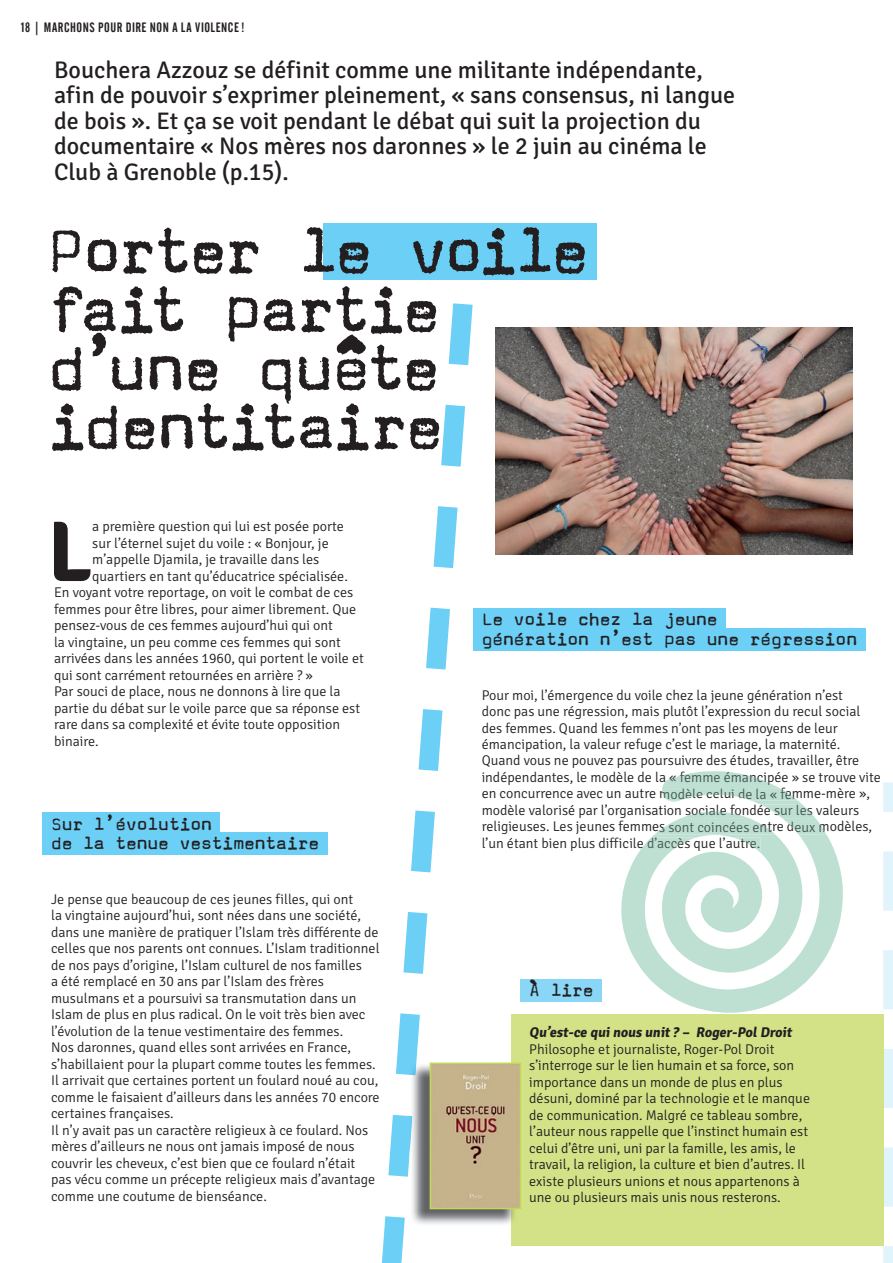
<style>
.page{position:relative;width:893px;height:1263px;background:#fff}
.page>*{position:absolute;margin:0;border:0;box-sizing:border-box;transform-origin:0 0}
.t1{font:700 85.5px "Signika";color:#231f20}
.t2{font:70.5px/58.5px "Magda";letter-spacing:-.045em;color:#231f20}
.t3{font:24px/25.5px "Signika";color:#231f20}
.t4{font:19.5px/19.5px "Magda";color:#231f20}
.t5{font:300 14.1px/16.5px "Signika";color:#231f20}
.t6{font:300 14.1px/16.5px "Signika";color:#455752}
.t7{font:700 14.1px "Signika";color:#231f20}
.t8{font:13.5px "Alternate Gothic No 2 BT";letter-spacing:.035em;color:#231f20}
</style>
<div class="page">
<div style="left:323px;top:223px;width:273px;height:57px;background:#6bcff6"></div>
<div style="left:43px;top:812px;width:177px;height:23px;background:#6bcff6"></div>
<div style="left:43px;top:832px;width:285px;height:22px;background:#6bcff6"></div>
<div style="left:473px;top:608px;width:253px;height:23px;background:#6bcff6"></div>
<div style="left:473px;top:628px;width:393px;height:22px;background:#6bcff6"></div>
<svg style="left:382px;top:303px;width:91px;height:960px"></svg>
<svg style="left:883px;top:782px;width:10px;height:481px"></svg>
<img style="left:495px;top:327px;width:358px;height:227px">
<svg style="left:621px;top:834px;width:222px;height:179px;fill:#bee0d2"></svg>
<svg style="left:640px;top:771px;width:186px;height:80px"></svg>
<div style="left:511px;top:1015px;width:372px;height:231px;background:#d3e286"></div>
<div style="left:521px;top:979px;width:81px;height:22px;background:#89d6f7"></div>
<img style="left:410px;top:1063px;width:107px;height:163px">
<img style="left:410px;top:1063px;width:6px;height:88px">
<svg style="left:430px;top:1062px;width:91px;height:147px"></svg>
<p class="t8" style="left:21px;top:19px;width:224px">18 | MARCHONS POUR DIRE NON A LA VIOLENCE !</p>
<p class="t3" style="left:54px;top:57px;width:683px">Bouchera Azzouz se définit comme une militante indépendante, afin de pouvoir s’exprimer pleinement, « sans consensus, ni langue de bois ». Et ça se voit pendant le débat qui suit la projection du documentaire « Nos mères nos daronnes » le 2 juin au cinéma le Club à Grenoble (p.15).</p>
<h2 class="t2" style="left:48px;top:221px;width:543px">Porter le voile fait partie d’une quête identitaire</h2>
<h1 class="t1" style="left:48px;top:500px;width:46px">L</h1>
<p class="t5" style="left:92px;top:518px;width:253px">a première question qui lui est posée porte</p>
<p class="t5" style="left:92px;top:535px;width:238px">sur l’éternel sujet du voile : « Bonjour, je</p>
<p class="t5" style="left:92px;top:551px;width:229px">m’appelle Djamila, je travaille dans les</p>
<p class="t5" style="left:92px;top:568px;width:257px">quartiers en tant qu’éducatrice spécialisée.</p>
<p class="t5" style="left:54px;top:584px;width:301px">En voyant votre reportage, on voit le combat de ces</p>
<p class="t5" style="left:54px;top:601px;width:304px">femmes pour être libres, pour aimer librement. Que</p>
<p class="t5" style="left:54px;top:617px;width:281px">pensez-vous de ces femmes aujourd’hui qui ont</p>
<p class="t5" style="left:54px;top:634px;width:288px">la vingtaine, un peu comme ces femmes qui sont</p>
<p class="t5" style="left:54px;top:650px;width:311px">arrivées dans les années 1960, qui portent le voile et</p>
<p class="t5" style="left:54px;top:667px;width:261px">qui sont carrément retournées en arrière ? »</p>
<p class="t5" style="left:54px;top:683px;width:288px">Par souci de place, nous ne donnons à lire que la</p>
<p class="t5" style="left:54px;top:700px;width:308px">partie du débat sur le voile parce que sa réponse est</p>
<p class="t5" style="left:54px;top:716px;width:288px">rare dans sa complexité et évite toute opposition</p>
<p class="t5" style="left:54px;top:733px;width:46px">binaire.</p>
<h3 class="t4" style="left:51px;top:813px;width:270px">Sur l’évolution<br>de la tenue vestimentaire</h3>
<p class="t5" style="left:51px;top:891px;width:330px">Je pense que beaucoup de ces jeunes filles, qui ont<br>la vingtaine aujourd’hui, sont nées dans une société, dans une manière de pratiquer l’Islam très différente de celles que nos parents ont connues. L’Islam traditionnel de nos pays d’origine, l’Islam culturel de nos familles<br>a été remplacé en 30 ans par l’Islam des frères musulmans et a poursuivi sa transmutation dans un Islam de plus en plus radical. On le voit très bien avec l’évolution de la tenue vestimentaire des femmes.<br>Nos daronnes, quand elles sont arrivées en France, s’habillaient pour la plupart comme toutes les femmes.<br>Il arrivait que certaines portent un foulard noué au cou, comme le faisaient d’ailleurs dans les années 70 encore certaines françaises.<br>Il n’y avait pas un caractère religieux à ce foulard. Nos mères d’ailleurs ne nous ont jamais imposé de nous couvrir les cheveux, c’est bien que ce foulard n’était<br>pas vécu comme un précepte religieux mais d’avantage comme une coutume de bienséance.</p>
<h3 class="t4" style="left:482px;top:609px;width:377px">Le voile chez la jeune<br>génération n’est pas une régression</h3>
<p class="t5" style="left:482px;top:687px;width:380px">Pour moi, l’émergence du voile chez la jeune génération n’est donc pas une régression, mais plutôt l’expression du recul social des femmes. Quand les femmes n’ont pas les moyens de leur émancipation, la valeur refuge c’est le mariage, la maternité.<br>Quand vous ne pouvez pas poursuivre des études, travailler, être</p>
<p class="t6" style="left:482px;top:769px;width:401px">indépendantes, le modèle de la « femme émancipée » se trouve vite en concurrence avec un autre modèle celui de la « femme-mère », modèle valorisé par l’organisation sociale fondée sur les valeurs religieuses. Les jeunes femmes sont coincées entre deux modèles, l’un étant bien plus difficile d’accès que l’autre.</p>
<h3 class="t4" style="left:529px;top:980px;width:66px">À lire</h3>
<p class="t7" style="left:529px;top:1024px;width:266px">Qu’est-ce quinous unit ? – Roger-PolDroit</p>
<p class="t5" style="left:529px;top:1041px;width:282px">Philosophe et journaliste, Roger-Pol Droit s’interroge sur le lien humain et sa force, son importance dans un monde de plus en plus désuni, dominé par la technologie et le manque de communication. Malgré ce tableau sombre, l’auteur nous rappelle que l’instinct humain est celui d’être uni, uni par la famille, les amis, le travail, la religion, la culture et bien d’autres. Il existe plusieurs unions et nous appartenons à une ou plusieurs mais unis nous resterons.</p>
</div>
